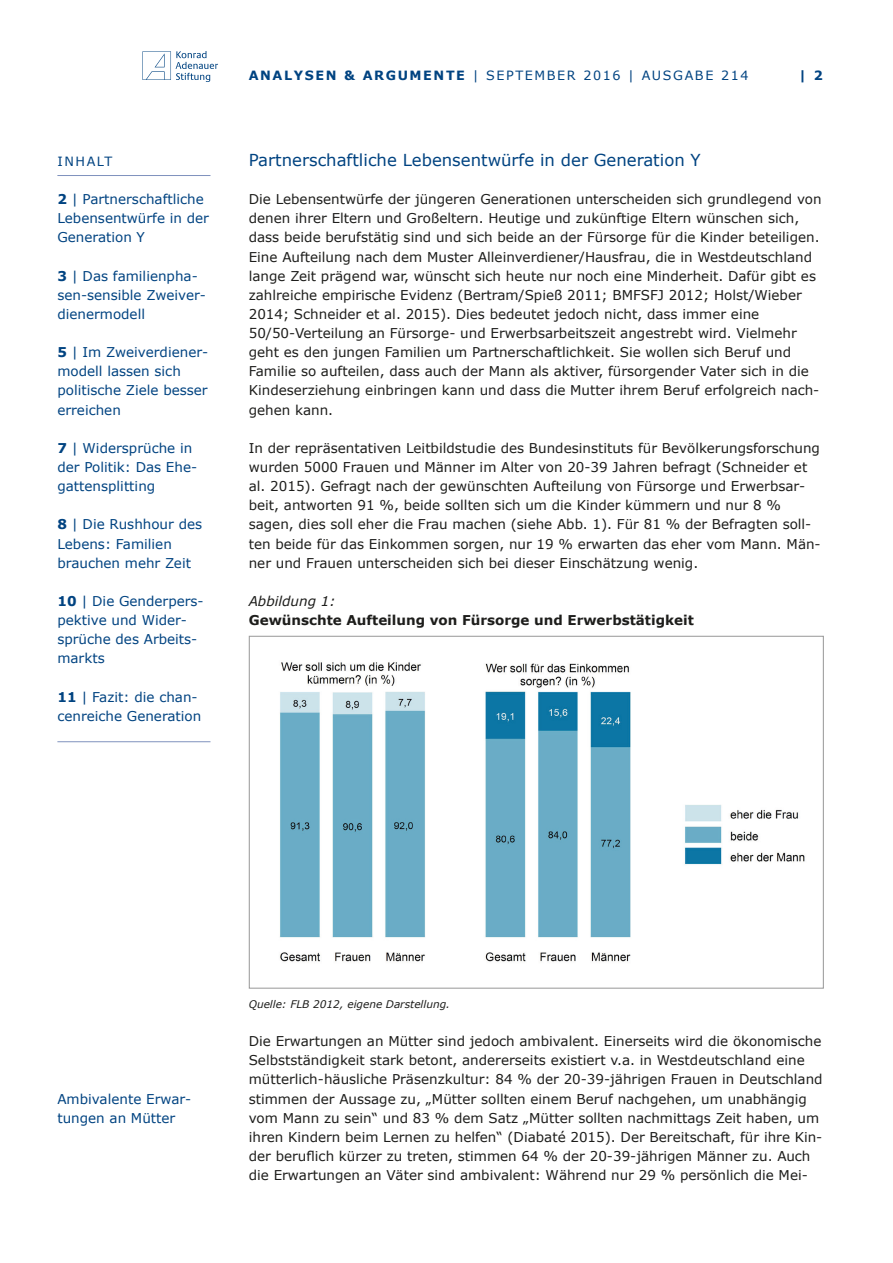
<style>
.page{position:relative;width:893px;height:1263px;background:#fff}
.page>*{position:absolute;margin:0;border:0;box-sizing:border-box;transform-origin:0 0}
.AA_ZÜ{font:16.5px "Verdana";color:#004381}
.AA_Fließtext{font:13.5px/19.2px "Verdana";color:#1d1d1b}
.AA_Inhalt_9pt{font:13.5px/19.2px "Verdana";color:#004381}
.AA_Fließtext_bold{font:700 13.5px/19.2px "Verdana";color:#1d1d1b}
.AA_Marginaltexte_9{font:13.5px/19.2px "Verdana";color:#004381}
.AA_Title_Index_Versa{font:12.75px "Verdana";letter-spacing:.125em;color:#004381}
.ZÜ_Versal_bold{font:700 12.75px "Verdana";color:#004381}
.Abb_Bildunterschrift{font:italic 10.5px "Verdana";color:#1d1d1b}
.s1{font-weight:700}
.s2{font-weight:400;font-style:italic}
</style>
<div class="page">
<svg style="left:142px;top:51px;width:76px;height:31px"></svg>
<img style="left:280px;top:662px;width:525px;height:300px">
<hr style="left:57px;top:175px;width:153px;height:1px;background:#7f92bd">
<hr style="left:57px;top:741px;width:153px;height:1px;background:#7f92bd">
<p class="AA_Title_Index_Versa" style="left:57px;top:152px;width:57px">INHALT</p>
<p class="AA_Inhalt_9pt" style="left:57px;top:189px;width:153px"><span class="s1">2</span> | Partnerschaftliche<br>Lebensentwürfe in der<br>Generation Y</p>
<p class="AA_Inhalt_9pt" style="left:57px;top:266px;width:150px"><span class="s1">3</span> | Das familienpha&shy;sen-sensible Zweiver&shy;dienermodell</p>
<p class="AA_Inhalt_9pt" style="left:57px;top:343px;width:152px"><span class="s1">5</span> | Im Zweiverdiener&shy;modell lassen sich politische Ziele besser erreichen</p>
<p class="AA_Inhalt_9pt" style="left:57px;top:438px;width:141px"><span class="s1">7</span> | Widersprüche in der Politik: Das Ehe&shy;gattensplitting</p>
<p class="AA_Inhalt_9pt" style="left:57px;top:515px;width:146px"><span class="s1">8</span> | Die Rushhour des<br>Lebens: Familien brauchen mehr Zeit</p>
<p class="AA_Inhalt_9pt" style="left:57px;top:591px;width:148px"><span class="s1">10</span> | Die Genderpers&shy;pektive und Wider&shy;sprüche des Arbeits&shy;markts</p>
<p class="AA_Inhalt_9pt" style="left:57px;top:687px;width:145px"><span class="s1">11</span> | Fazit: die chan&shy;cenreiche Generation</p>
<p class="AA_Title_Index_Versa" style="left:249px;top:67px;width:501px"><span class="s1">ANALYSEN &amp; ARGUMENTE</span> | SEPTEMBER 2016 | AUSGABE 214</p>
<p class="ZÜ_Versal_bold" style="left:799px;top:66px;width:25px">| 2</p>
<p class="AA_ZÜ" style="left:249px;top:148px;width:453px">Partnerschaftliche Lebensentwürfe in der Generation Y</p>
<p class="AA_Fließtext" style="left:249px;top:189px;width:574px">Die Lebensentwürfe der jüngeren Generationen unterscheiden sich grundlegend von denen ihrer Eltern und Großeltern. Heutige und zukünftige Eltern wünschen sich, dass beide berufstätig sind und sich beide an der Fürsorge für die Kinder beteiligen.<br>Eine Aufteilung nach dem Muster Alleinverdiener/Hausfrau, die in Westdeutschland lange Zeit prägend war, wünscht sich heute nur noch eine Minderheit. Dafür gibt es zahlreiche empirische Evidenz (Bertram/Spieß 2011; BMFSFJ 2012; Holst/Wieber 2014; Schneider et al. 2015). Dies bedeutet jedoch nicht, dass immer eine 50/50-Verteilung an Fürsorge- und Erwerbsarbeitszeit angestrebt wird. Vielmehr geht es den jungen Familien um Partnerschaftlichkeit. Sie wollen sich Beruf und Familie so aufteilen, dass auch der Mann als aktiver, fürsorgender Vater sich in die Kindeserziehung einbringen kann und dass die Mutter ihrem Beruf erfolgreich nach&shy;gehen kann.</p>
<p class="AA_Fließtext" style="left:249px;top:438px;width:573px">In der repräsentativen Leitbildstudie des Bundesinstituts für Bevölkerungsforschung wurden 5000 Frauen und Männer im Alter von 20-39 Jahren befragt (Schneider et al. 2015). Gefragt nach der gewünschten Aufteilung von Fürsorge und Erwerbsar&shy;beit, antworten 91 %, beide sollten sich um die Kinder kümmern und nur 8 % sagen, dies soll eher die Frau machen (siehe Abb. 1). Für 81 % der Befragten soll&shy;ten beide für das Einkommen sorgen, nur 19 % erwarten das eher vom Mann. Män&shy;ner und Frauen unterscheiden sich bei dieser Einschätzung wenig.</p>
<p class="AA_Fließtext_bold" style="left:249px;top:591px;width:447px"><span class="s2">Abbildung 1:<br></span>Gewünschte Aufteilung von Fürsorge und Erwerbstätigkeit</p>
<p class="AA_Marginaltexte_9" style="left:57px;top:1089px;width:135px">Ambivalente Erwar&shy;tungen an Mütter</p>
<p class="Abb_Bildunterschrift" style="left:249px;top:997px;width:203px">Quelle: FLB 2012, eigene Darstellung.</p>
<p class="AA_Fließtext" style="left:249px;top:1031px;width:575px">Die Erwartungen an Mütter sind jedoch ambivalent. Einerseits wird die ökonomische Selbstständigkeit stark betont, andererseits existiert v.a. in Westdeutschland eine mütterlich-häusliche Präsenzkultur: 84 % der 20-39-jährigen Frauen in Deutschland stimmen der Aussage zu, „Mütter sollten einem Beruf nachgehen, um unabhängig vom Mann zu sein“ und 83 % dem Satz „Mütter sollten nachmittags Zeit haben, um ihren Kindern beim Lernen zu helfen“ (Diabaté 2015). Der Bereitschaft, für ihre Kin&shy;der beruflich kürzer zu treten, stimmen 64 % der 20-39-jährigen Männer zu. Auch die Erwartungen an Väter sind ambivalent: Während nur 29 % persönlich die Mei-</p>
</div>
